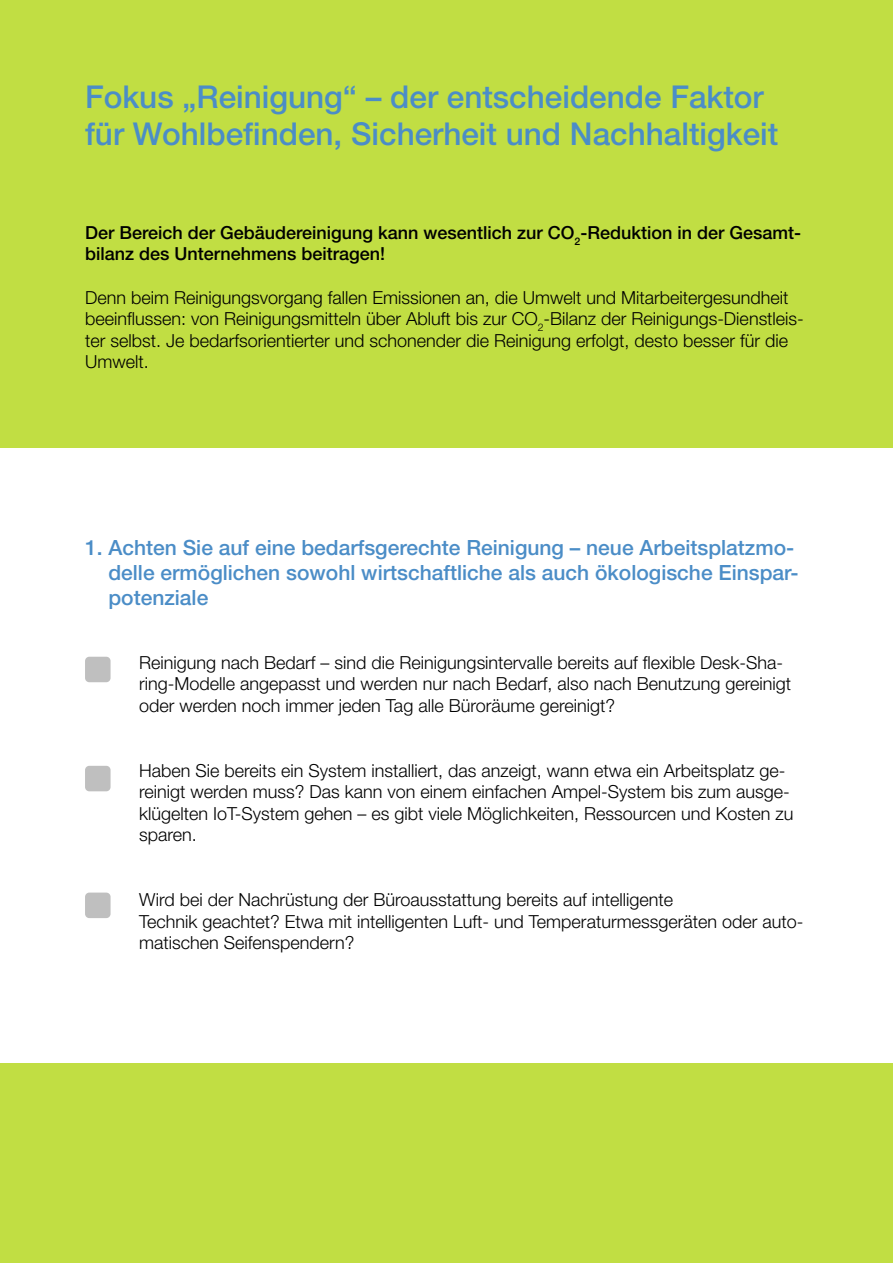
<style>
.page{position:relative;width:893px;height:1263px;background:#c1de43}
.page>*{position:absolute;margin:0;border:0;box-sizing:border-box;transform-origin:0 0}
.t1{font:500 31.5px/37.8px "Helvetica Neue LT Std";color:#4b8dc7}
.t2{font:500 21px/25.2px "Helvetica Neue LT Std";color:#4b8dc7}
.t3{font:300 18px/21.6px "Helvetica Neue LT Std";color:#000}
.t4{font:500 18px/21.6px "Helvetica Neue LT Std";color:#000}
</style>
<div class="page">
<div style="left:0;top:449px;width:893px;height:614px;background:#fff"></div>
<div style="left:85px;top:657px;width:26px;height:25px;background:#bfbfbf;border-radius:4px"></div>
<div style="left:85px;top:766px;width:26px;height:25px;background:#bfbfbf;border-radius:4px"></div>
<div style="left:85px;top:892px;width:26px;height:26px;background:#bfbfbf;border-radius:4px"></div>
<h1 class="t1" style="left:85px;top:77px;width:695px">Fokus „Reinigung“ – der entscheidende Faktor für Wohlbefinden, Sicherheit und Nachhaltigkeit</h1>
<p class="t4" style="left:85px;top:221px;width:718px">Der Bereich der Gebäudereinigung kann wesentlich zur CO<sub>2</sub>-Reduktion in der Gesamt&shy;bilanz des Unternehmens beitragen!</p>
<p class="t3" style="left:85px;top:286px;width:720px">Denn beim Reinigungsvorgang fallen Emissionen an, die Umwelt und Mitarbeitergesundheit beeinflussen: von Reinigungsmitteln über Abluft bis zur CO<sub>2</sub>-Bilanz der Reinigungs-Dienstleis&shy;ter selbst. Je bedarfsorientierter und schonender die Reinigung erfolgt, desto besser für die Umwelt.</p>
<p class="t2" style="left:108px;top:534px;width:692px;text-indent:-23px">1. Achten Sie auf eine bedarfsgerechte Reinigung – neue Arbeitsplatzmo&shy;delle ermöglichen sowohl wirtschaftliche als auch ökologische Einspar&shy;potenziale</p>
<p class="t3" style="left:139px;top:651px;width:653px">Reinigung nach Bedarf – sind die Reinigungsintervalle bereits auf flexible Desk-Sha&shy;ring-Modelle angepasst und werden nur nach Bedarf, also nach Benutzung gereinigt oder werden noch immer jeden Tag alle Büroräume gereinigt?</p>
<p class="t3" style="left:139px;top:759px;width:656px">Haben Sie bereits ein System installiert, das anzeigt, wann etwa ein Arbeitsplatz ge&shy;reinigt werden muss? Das kann von einem einfachen Ampel-System bis zum ausge&shy;klügelten IoT-System gehen – es gibt viele Möglichkeiten, Ressourcen und Kosten zu sparen.</p>
<p class="t3" style="left:139px;top:888px;width:666px">Wird bei der Nachrüstung der Büroausstattung bereits auf intelligente<br>Technik geachtet? Etwa mit intelligenten Luft- und Temperaturmessgeräten oder auto&shy;matischen Seifenspendern?</p>
</div>
